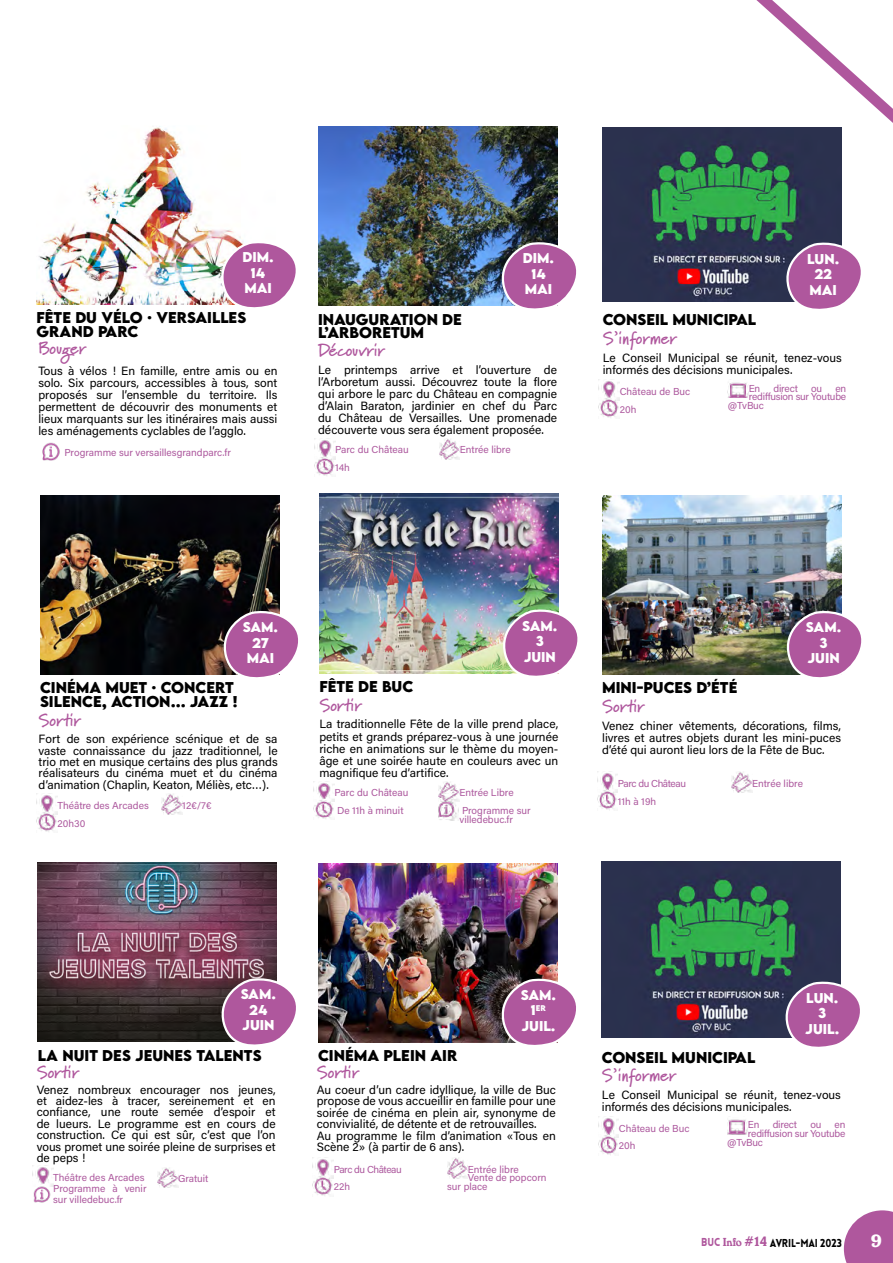
<style>
.page{position:relative;width:893px;height:1263px;background:#fff}
.page>*{position:absolute;margin:0;border:0;box-sizing:border-box;transform-origin:0 0}
.t1{font:18px "Windsor BT";color:#fff}
.t2{font:700 17.7px "Marydale";color:#af579d}
.t3{font:700 13.95px/14px "LEMONMILK";color:#000}
.t4{font:700 12.6px/15.5px "LEMONMILK";color:#fff;text-align:center}
.t5{font:12px/12px "Acumin Pro";color:#000;text-align:justify}
.t6{font:900 11.25px "Lovelo";letter-spacing:-.015em;color:#000;scale:.9 1}
.t7{font:10.05px/17.7px "Acumin Pro";letter-spacing:-.005em;color:#ad599e}
.t8{font:10.05px/17.7px "Acumin Pro";letter-spacing:-.04em;color:#ad599e}
.t9{font:10.05px/17.7px "Acumin Pro";letter-spacing:-.045em;color:#ad599e}
.t10{font:700 7.35px "LEMONMILK";color:#fff}
.s1{font-size:12.6px}
.s2{color:#af579d}
.s3{font-family:"Windsor BT";font-weight:400;color:#af579d}
.s4{font-family:"Windsor BT";font-weight:400;font-size:13.5px;color:#af579d}
</style>
<div class="page">
<img style="left:37px;top:126px;width:204px;height:179px">
<svg style="left:214px;top:238px;width:82px;height:70px"></svg>
<img style="left:42px;top:442px;width:17px;height:19px">
<img style="left:318px;top:127px;width:239px;height:179px">
<img style="left:494px;top:239px;width:83px;height:70px">
<img style="left:314px;top:438px;width:21px;height:18px">
<img style="left:314px;top:456px;width:21px;height:20px">
<img style="left:439px;top:439px;width:21px;height:20px">
<img style="left:603px;top:127px;width:239px;height:175px">
<svg style="left:779px;top:240px;width:82px;height:69px"></svg>
<img style="left:603px;top:381px;width:17px;height:17px">
<img style="left:599px;top:398px;width:21px;height:20px">
<img style="left:728px;top:382px;width:21px;height:15px">
<img style="left:319px;top:494px;width:239px;height:179px">
<img style="left:496px;top:607px;width:82px;height:69px">
<img style="left:316px;top:781px;width:19px;height:18px">
<img style="left:314px;top:799px;width:21px;height:20px">
<img style="left:439px;top:781px;width:20px;height:21px">
<img style="left:439px;top:800px;width:19px;height:21px">
<img style="left:602px;top:495px;width:239px;height:180px">
<svg style="left:780px;top:608px;width:82px;height:70px"></svg>
<img style="left:597px;top:773px;width:21px;height:17px">
<img style="left:597px;top:790px;width:21px;height:20px">
<img style="left:731px;top:772px;width:21px;height:21px">
<img style="left:40px;top:495px;width:239px;height:180px">
<svg style="left:216px;top:608px;width:82px;height:70px;background:#a46994"></svg>
<img style="left:41px;top:795px;width:16px;height:17px">
<img style="left:37px;top:812px;width:20px;height:20px">
<img style="left:162px;top:794px;width:20px;height:21px">
<img style="left:38px;top:863px;width:239px;height:179px">
<svg style="left:214px;top:975px;width:82px;height:70px;background:#a76c99"></svg>
<img style="left:32px;top:1165px;width:21px;height:38px">
<img style="left:157px;top:1167px;width:21px;height:21px">
<img style="left:318px;top:863px;width:239px;height:179px">
<svg style="left:494px;top:976px;width:82px;height:69px;background:#a76b98"></svg>
<img style="left:317px;top:1159px;width:17px;height:16px">
<img style="left:313px;top:1175px;width:21px;height:21px">
<img style="left:447px;top:1158px;width:21px;height:20px">
<img style="left:602px;top:862px;width:239px;height:175px">
<svg style="left:778px;top:979px;width:82px;height:68px"></svg>
<img style="left:598px;top:1118px;width:21px;height:16px">
<img style="left:598px;top:1134px;width:21px;height:21px">
<img style="left:727px;top:1119px;width:21px;height:15px">
<svg style="left:844px;top:1210px;width:49px;height:53px;background:#b96daa"></svg>
<svg style="left:724px;top:0;width:169px;height:177px"></svg>
<p class="t4" style="left:242px;top:250px;width:33px">DIM.<br>14<br>MAI</p>
<p class="t3" style="left:37px;top:311px;width:211px">FÊTE DU VÉLO · VERSAILLES<br>GRAND PARC</p>
<p class="t5" style="left:38px;top:364px;width:240px">Tous à vélos ! En famille, entre amis ou en solo. Six parcours, accessibles à tous, sont proposés sur l’ensemble du territoire. Ils permettent de découvrir des monuments et lieux marquants sur les itinéraires mais aussi les aménagements cyclables de l’agglo.</p>
<p class="t7" style="left:64px;top:443px;width:168px">Programme sur versaillesgrandparc.fr</p>
<h2 class="t2" style="left:38px;top:338px;width:49px">Bouger</h2>
<p class="t4" style="left:523px;top:251px;width:33px">DIM.<br>14<br>MAI</p>
<p class="t3" style="left:318px;top:312px;width:145px">INAUGURATION DE<br>L’ARBORETUM</p>
<p class="t5" style="left:318px;top:363px;width:240px">Le printemps arrive et l’ouverture de l’Arboretum aussi. Découvrez toute la flore qui arbore le parc du Château en compagnie d’Alain Baraton, jardinier en chef du Parc du Château de Versailles. Une promenade découverte vous sera également proposée.</p>
<p class="t7" style="left:335px;top:441px;width:75px">Parc du Château<br>14h</p>
<p class="t7" style="left:460px;top:440px;width:52px">Entrée libre</p>
<h2 class="t2" style="left:318px;top:340px;width:68px">Découvrir</h2>
<p class="t4" style="left:807px;top:251px;width:34px">LUN.<br>22<br>MAI</p>
<p class="t3" style="left:603px;top:313px;width:155px">CONSEIL MUNICIPAL</p>
<p class="t5" style="left:603px;top:351px;width:240px">Le Conseil Municipal se réunit, tenez-vous informés des décisions municipales.</p>
<p class="t7" style="left:620px;top:382px;width:72px">Château de Buc<br>20h</p>
<p class="t7" style="left:749px;top:379px;width:13px">En</p>
<p class="t7" style="left:773px;top:379px;width:26px">direct</p>
<p class="t7" style="left:811px;top:379px;width:12px">ou</p>
<p class="t7" style="left:835px;top:379px;width:12px">en</p>
<h2 class="t2" style="left:603px;top:327px;width:76px">S’informer</h2>
<p class="t7" style="left:749px;top:388px;width:99px">rediffusion sur Youtube</p>
<p class="t7" style="left:728px;top:396px;width:37px">@TvBuc</p>
<p class="t4" style="left:243px;top:619px;width:11px">SAM</p>
<p class="t4" style="left:274px;top:619px;width:6px">.</p>
<p class="t4" style="left:247px;top:635px;width:29px">27<br>MAI</p>
<p class="t3" style="left:40px;top:681px;width:199px">CINÉMA MUET · CONCERT<br>SILENCE, ACTION... JAZZ !</p>
<p class="t5" style="left:39px;top:733px;width:240px;line-height:11.4px">Fort de son expérience scénique et de sa vaste connaissance du jazz traditionnel, le trio met en musique certains des plus grands réalisateurs du cinéma muet et du cinéma d’animation (Chaplin, Keaton, Méliès, etc…).</p>
<p class="t7" style="left:57px;top:796px;width:93px">Théâtre des Arcades<br>20h30</p>
<p class="t7" style="left:182px;top:796px;width:31px">12€/7€</p>
<h2 class="t2" style="left:39px;top:710px;width:44px">Sortir</h2>
<p class="t4" style="left:522px;top:618px;width:37px">SAM.<br>3<br>JUIN</p>
<p class="t3" style="left:319px;top:679px;width:95px">FÊTE DE BUC</p>
<p class="t5" style="left:319px;top:718px;width:240px">La traditionnelle Fête de la ville prend place, petits et grands préparez-vous à une journée riche en animations sur le thème du moyen&shy;âge et une soirée haute en couleurs avec un magnifique feu d’artifice.</p>
<p class="t7" style="left:335px;top:783px;width:75px">Parc du Château<br>De 11h à minuit</p>
<p class="t7" style="left:459px;top:783px;width:73px">Entrée Libre<br>Programme sur</p>
<p class="t7" style="left:459px;top:810px;width:55px">villedebuc.fr</p>
<h2 class="t2" style="left:319px;top:694px;width:44px">Sortir</h2>
<p class="t4" style="left:806px;top:619px;width:37px">SAM.<br>3<br>JUIN</p>
<p class="t3" style="left:602px;top:681px;width:135px">MINI-PUCES D’ÉTÉ</p>
<p class="t5" style="left:602px;top:719px;width:240px">Venez chiner vêtements, décorations, films, livres et autres objets durant les mini-puces d’été qui auront lieu lors de la Fête de Buc.</p>
<p class="t8" style="left:618px;top:774px;width:70px">Parc du Château<br>11h à 19h</p>
<p class="t7" style="left:752px;top:774px;width:52px">Entrée libre</p>
<h2 class="t2" style="left:602px;top:695px;width:44px">Sortir</h2>
<p class="t4" style="left:241px;top:987px;width:11px">SAM</p>
<p class="t4" style="left:271px;top:987px;width:6px">.</p>
<p class="t4" style="left:242px;top:1002px;width:34px">24<br>JUIN</p>
<p class="t3" style="left:38px;top:1048px;width:225px">LA NUIT DES JEUNES TALENTS</p>
<p class="t5" style="left:37px;top:1083px;width:240px;line-height:11.4px">Venez nombreux encourager nos jeunes, et aidez-les à tracer, sereinement et en confiance, une route semée d’espoir et de lueurs. Le programme est en cours de construction. Ce qui est sûr, c’est que l’on vous promet une soirée pleine de surprises et de peps !</p>
<p class="t7" style="left:53px;top:1171px;width:95px;line-height:11.4px">Théâtre des Arcades<br>Programme à venir sur villedebuc.fr</p>
<p class="t7" style="left:178px;top:1169px;width:32px">Gratuit</p>
<h2 class="t2" style="left:37px;top:1061px;width:44px">Sortir</h2>
<p class="t4" style="left:521px;top:987px;width:11px">SAM</p>
<p class="t4" style="left:552px;top:987px;width:6px">.</p>
<p class="t10" style="left:531px;top:1003px;width:16px"><span class="s1">1</span>ER</p>
<p class="t4" style="left:521px;top:1018px;width:36px">JUIL.</p>
<p class="t3" style="left:318px;top:1049px;width:141px">CINÉMA PLEIN AIR</p>
<p class="t5" style="left:317px;top:1084px;width:240px;line-height:11.4px;text-align:left">Au coeur d’un cadre idyllique, la ville de Buc propose de vous accueillir en famille pour une soirée de cinéma en plein air, synonyme de convivialité, de détente et de retrouvailles.<br>Au programme le film d’animation «Tous en Scène 2» (à partir de 6 ans).</p>
<p class="t9" style="left:334px;top:1160px;width:70px">Parc du Château<br>22h</p>
<p class="t7" style="left:468px;top:1160px;width:52px">Entrée libre</p>
<h2 class="t2" style="left:317px;top:1061px;width:44px">Sortir</h2>
<p class="t7" style="left:468px;top:1169px;width:80px">Vente de popcorn</p>
<p class="t7" style="left:447px;top:1177px;width:42px">sur place</p>
<p class="t4" style="left:805px;top:990px;width:36px">LUN.<br>3<br>JUIL.</p>
<p class="t3" style="left:602px;top:1050px;width:155px">CONSEIL MUNICIPAL</p>
<p class="t5" style="left:602px;top:1088px;width:240px">Le Conseil Municipal se réunit, tenez-vous informés des décisions municipales.</p>
<p class="t7" style="left:619px;top:1119px;width:72px">Château de Buc<br>20h</p>
<p class="t7" style="left:748px;top:1116px;width:13px">En</p>
<p class="t7" style="left:773px;top:1116px;width:26px">direct</p>
<p class="t7" style="left:810px;top:1116px;width:12px">ou</p>
<p class="t7" style="left:835px;top:1116px;width:12px">en</p>
<h2 class="t2" style="left:602px;top:1065px;width:76px">S’informer</h2>
<p class="t7" style="left:748px;top:1124px;width:99px">rediffusion sur Youtube</p>
<p class="t7" style="left:727px;top:1133px;width:37px">@TvBuc</p>
<p class="t6" style="left:701px;top:1236px;width:158px"><span class="s2">BUC</span> <span class="s3">Info</span> <span class="s4">#14</span> AVRIL-MAI 2023</p>
<h1 class="t1" style="left:871px;top:1230px;width:13px">9</h1>
</div>
